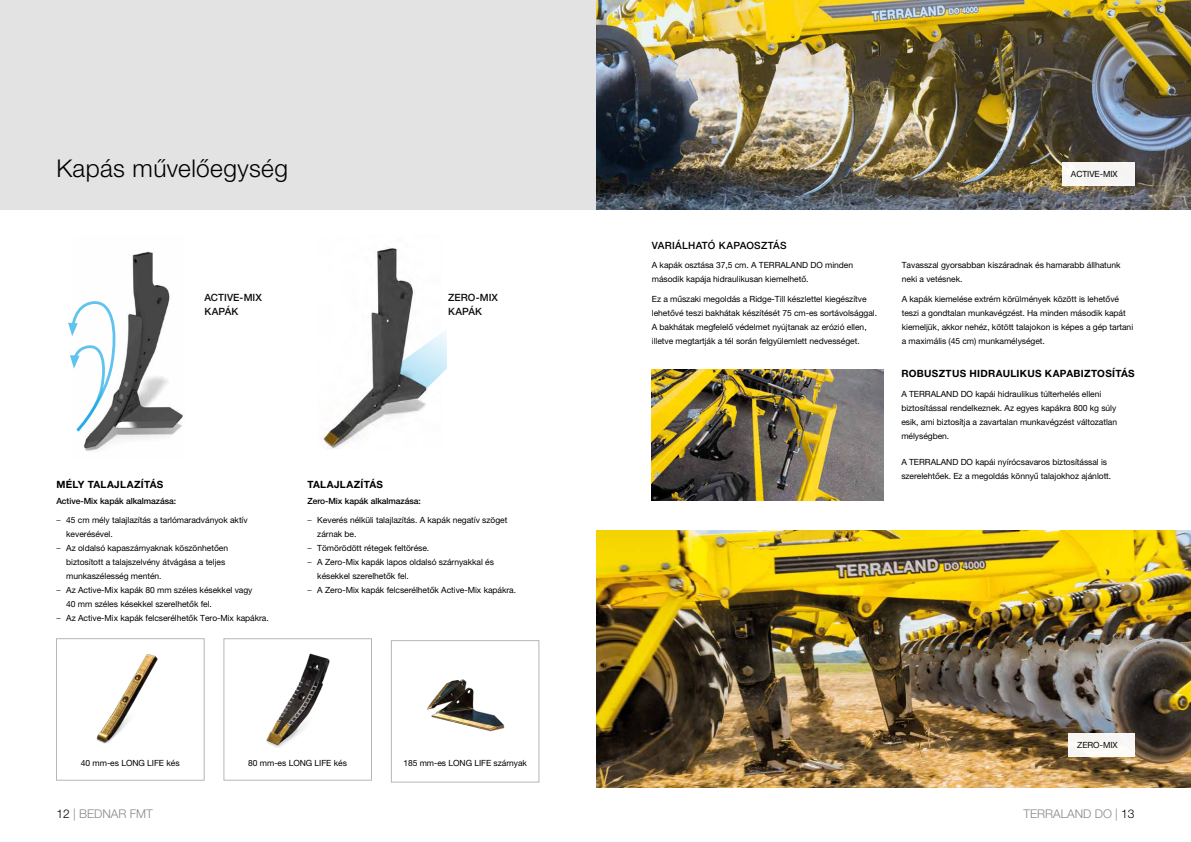
<style>
.page{position:relative;width:1191px;height:842px;background:#fff}
.page>*{position:absolute;margin:0;border:0;box-sizing:border-box;transform-origin:0 0}
.Nadpis_1{font:300 24.5px "Helvetica Neue LT Pro";letter-spacing:.015em;color:#000}
.t1{font:300 12px "Helvetica Neue LT Pro";color:#878787}
.Nadpis_1-2{font:700 10px "Helvetica Neue LT Pro";letter-spacing:.03em;color:#000}
.Nadpis_1-3{font:500 10px/14px "Helvetica Neue LT Pro";letter-spacing:.01em;color:#000}
.Základní_text{font:8.5px/14px "Helvetica Neue LT Pro";letter-spacing:-.005em;color:#000}
.Základní_text-2{font:500 8.5px "Helvetica Neue LT Pro";letter-spacing:-.005em;color:#000}
.s1{font-weight:300}
.s2{color:#000}
</style>
<div class="page">
<img style="left:596px;top:0;width:595px;height:209px">
<div style="left:0;top:0;width:595px;height:209px;background:#e3e3e3"></div>
<img style="left:84px;top:251px;width:99px;height:200px">
<svg style="left:68px;top:301px;width:53px;height:132px"></svg>
<img style="left:322px;top:247px;width:104px;height:203px">
<svg style="left:385px;top:329px;width:62px;height:61px"></svg>
<img style="left:96px;top:654px;width:62px;height:90px">
<div style="left:56px;top:638px;width:148px;height:142px;border:1px solid #b7b6b6"></div>
<img style="left:266px;top:653px;width:64px;height:94px">
<div style="left:224px;top:638px;width:148px;height:142px;border:1px solid #b7b6b6"></div>
<img style="left:427px;top:679px;width:78px;height:53px">
<div style="left:391px;top:640px;width:148px;height:142px;border:1px solid #b7b6b6"></div>
<img style="left:652px;top:370px;width:231px;height:130px">
<img style="left:596px;top:531px;width:595px;height:256px">
<div style="left:1062px;top:162px;width:72px;height:23px;background:#f5f5f4"></div>
<div style="left:1068px;top:733px;width:66px;height:23px;background:#f9f8f5"></div>
<p class="Nadpis_1" style="left:56px;top:153px;width:233px">Kapás művelőegység</p>
<p class="Nadpis_1-3" style="left:204px;top:290px;width:59px">ACTIVE-MIX<br>KAPÁK</p>
<p class="Nadpis_1-3" style="left:448px;top:290px;width:52px">ZERO-MIX<br>KAPÁK</p>
<p class="Nadpis_1-2" style="left:56px;top:478px;width:109px">MÉLY TALAJLAZÍTÁS</p>
<p class="Základní_text-2" style="left:56px;top:495px;width:121px">Active-Mix kapák alkalmazása:</p>
<p class="Základní_text" style="left:66px;top:513px;width:183px;text-indent:-10px"><span class="s1">–</span> 45 cm mély talajlazítás a tarlómaradványok aktív keverésével.</p>
<p class="Základní_text" style="left:66px;top:541px;width:163px;text-indent:-10px"><span class="s1">–</span> Az oldalsó kapaszárnyaknak köszönhetően biztosított a talajszelvény átvágása a teljes munkaszélesség mentén.</p>
<p class="Základní_text" style="left:66px;top:583px;width:188px;text-indent:-10px"><span class="s1">–</span> Az Active-Mix kapák 80 mm széles késekkel vagy<br>40 mm széles késekkel szerelhetők fel.</p>
<p class="Základní_text" style="left:56px;top:611px;width:214px"><span class="s1">–</span> Az Active-Mix kapák felcserélhetők Tero-Mix kapákra.</p>
<p class="Nadpis_1-2" style="left:307px;top:478px;width:77px">TALAJLAZÍTÁS</p>
<p class="Základní_text-2" style="left:307px;top:495px;width:115px">Zero-Mix kapák alkalmazása:</p>
<p class="Základní_text" style="left:317px;top:513px;width:192px;text-indent:-10px"><span class="s1">–</span> Keverés nélküli talajlazítás. A kapák negatív szöget zárnak be.</p>
<p class="Základní_text" style="left:307px;top:541px;width:123px"><span class="s1">–</span> Tömörödött rétegek feltörése.</p>
<p class="Základní_text" style="left:317px;top:555px;width:178px;text-indent:-10px"><span class="s1">–</span> A Zero-Mix kapák lapos oldalsó szárnyakkal és késekkel szerelhetők fel.</p>
<p class="Základní_text" style="left:307px;top:583px;width:210px"><span class="s1">–</span> A Zero-Mix kapák felcserélhetők Active-Mix kapákra.</p>
<p class="Základní_text" style="left:81px;top:756px;width:100px">40 mm-es LONG LIFE kés</p>
<p class="Základní_text" style="left:248px;top:756px;width:100px">80 mm-es LONG LIFE kés</p>
<p class="Základní_text" style="left:403px;top:756px;width:125px">185 mm-es LONG LIFE szárnyak</p>
<p class="Základní_text" style="left:1070px;top:166px;width:48px">ACTIVE‑MIX</p>
<p class="Nadpis_1-3" style="left:652px;top:238px;width:136px">VARIÁLHATÓ KAPAOSZTÁS</p>
<p class="Základní_text" style="left:652px;top:258px;width:203px">A kapák osztása 37,5 cm. A TERRALAND DO minden második kapája hidraulikusan kiemelhető.</p>
<p class="Základní_text" style="left:652px;top:292px;width:227px">Ez a műszaki megoldás a Ridge-Till készlettel kiegészítve lehetővé teszi bakhátak készítését 75 cm-es sortávolsággal.<br>A bakhátak megfelelő védelmet nyújtanak az erózió ellen, illetve megtartják a tél során felgyülemlett nedvességet.</p>
<p class="Základní_text" style="left:901px;top:258px;width:220px">Tavasszal gyorsabban kiszáradnak és hamarabb állhatunk neki a vetésnek.</p>
<p class="Základní_text" style="left:901px;top:292px;width:233px">A kapák kiemelése extrém körülmények között is lehetővé teszi a gondtalan munkavégzést. Ha minden második kapát kiemeljük, akkor nehéz, kötött talajokon is képes a gép tartani a maximális (45 cm) munkamélységet.</p>
<p class="Nadpis_1-2" style="left:901px;top:368px;width:235px">ROBUSZTUS HIDRAULIKUS KAPABIZTOSÍTÁS</p>
<p class="Základní_text" style="left:901px;top:387px;width:217px">A TERRALAND DO kapái hidraulikus túlterhelés elleni biztosítással rendelkeznek. Az egyes kapákra 800 kg súly esik, ami biztosítja a zavartalan munkavégzést változatlan mélységben.</p>
<p class="Základní_text" style="left:901px;top:455px;width:211px">A TERRALAND DO kapái nyírócsavaros biztosítással is szerelehtőek. Ez a megoldás könnyű talajokhoz ajánlott.</p>
<p class="Základní_text" style="left:1077px;top:738px;width:42px">ZERO‑MIX</p>
<h2 class="t1" style="left:56px;top:806px;width:98px"><span class="s2">12</span> | BEDNAR FMT</h2>
<h2 class="t1" style="left:1023px;top:806px;width:113px">TERRALAND DO | <span class="s2">13</span></h2>
</div>
